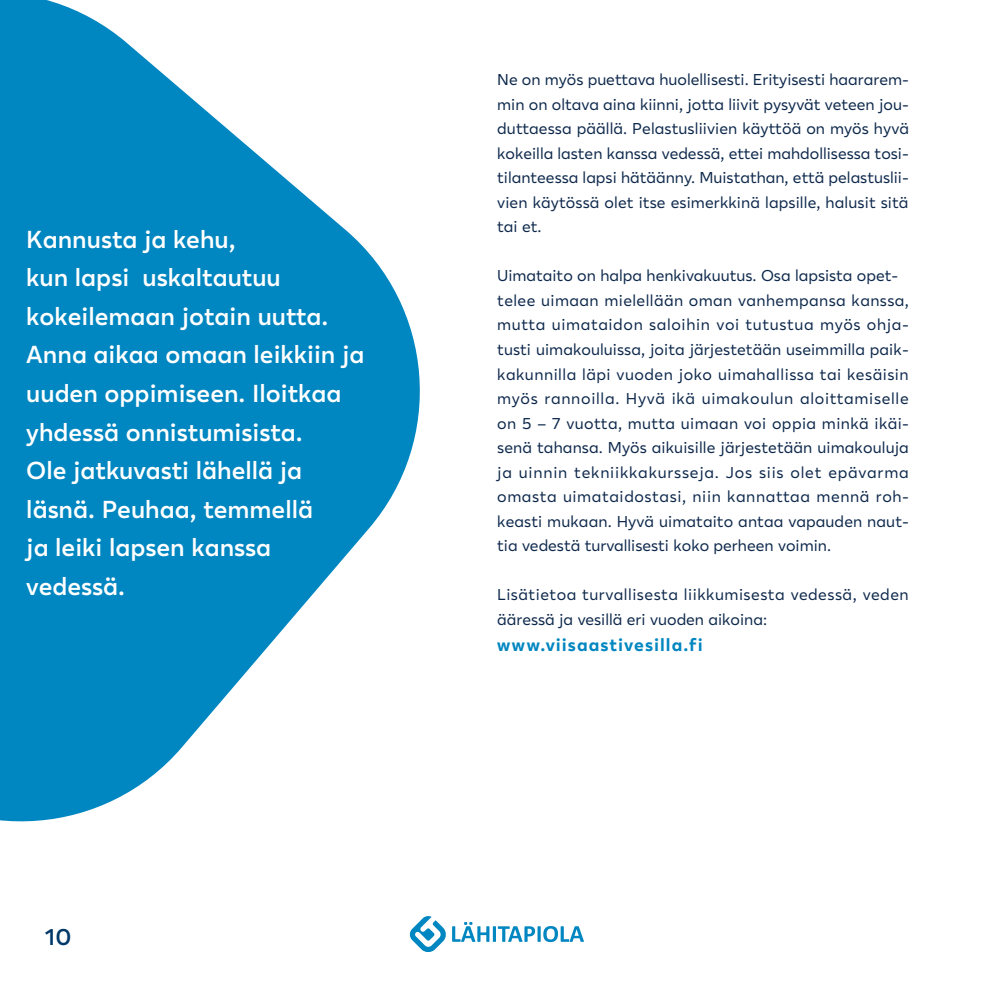
<style>
.page{position:relative;width:993px;height:993px;background:#fff}
.page>*{position:absolute;margin:0;border:0;box-sizing:border-box;transform-origin:0 0}
.t1{font:600 24.5px/38.5px "Lahi Tapiola Sans";color:#fff}
.t2{font:600 22.75px "Lahi Tapiola Sans";color:#003969}
.t3{font:700 17.5px "Lahi Tapiola Sans";letter-spacing:.06em;color:#0086c0}
.t4{font:15.75px/24.5px "Lahi Tapiola Sans";letter-spacing:.025em;color:#0d284b}
</style>
<div class="page">
<svg style="left:452px;top:922px;width:131px;height:19px"></svg>
<svg style="left:409px;top:916px;width:37px;height:36px"></svg>
<svg style="left:0;top:0;width:420px;height:822px;fill:#0086c0"></svg>
<h1 class="t1" style="left:26px;top:219px;width:339px">Kannusta ja kehu,<br>kun lapsi uskaltautuu kokeilemaan jotain uutta.<br>Anna aikaa omaan leikkiin ja uuden oppimiseen. Iloitkaa yhdessä onnistumisista.<br>Ole jatkuvasti lähellä ja läsnä. Peuhaa, temmellä<br>ja leiki lapsen kanssa vedessä.</h1>
<h2 class="t2" style="left:45px;top:920px;width:28px">10</h2>
<p class="t4" style="left:497px;top:66px;width:413px;text-align:justify">Ne on myös puettava huolellisesti. Erityisesti haararem&shy;min on oltava aina kiinni, jotta liivit pysyvät veteen jou&shy;duttaessa päällä. Pelastusliivien käyttöä on myös hyvä kokeilla lasten kanssa vedessä, ettei mahdollisessa tosi&shy;tilanteessa lapsi hätäänny. Muistathan, että pelastuslii&shy;vien käytössä olet itse esimerkkinä lapsille, halusit sitä tai et.</p>
<p class="t4" style="left:497px;top:262px;width:413px">Uimataito on halpa henkivakuutus. Osa lapsista opet&shy;telee uimaan mielellään oman vanhempansa kanssa, mutta uimataidon saloihin voi tutustua myös ohja&shy;tusti uimakouluissa, joita järjestetään useimmilla paik&shy;kakunnilla läpi vuoden joko uimahallissa tai kesäisin myös rannoilla. Hyvä ikä uimakoulun aloittamiselle on 5 – 7 vuotta, mutta uimaan voi oppia minkä ikäi&shy;senä tahansa. Myös aikuisille järjestetään uimakouluja ja uinnin tekniikkakursseja. Jos siis olet epävarma omasta uimataidostasi, niin kannattaa mennä roh&shy;keasti mukaan. Hyvä uimataito antaa vapauden naut&shy;tia vedestä turvallisesti koko perheen voimin.</p>
<p class="t4" style="left:497px;top:581px;width:413px">Lisätietoa turvallisesta liikkumisesta vedessä, veden ääressä ja vesillä eri vuoden aikoina:</p>
<p class="t3" style="left:497px;top:631px;width:207px">www.viisaastivesilla.fi</p>
</div>
